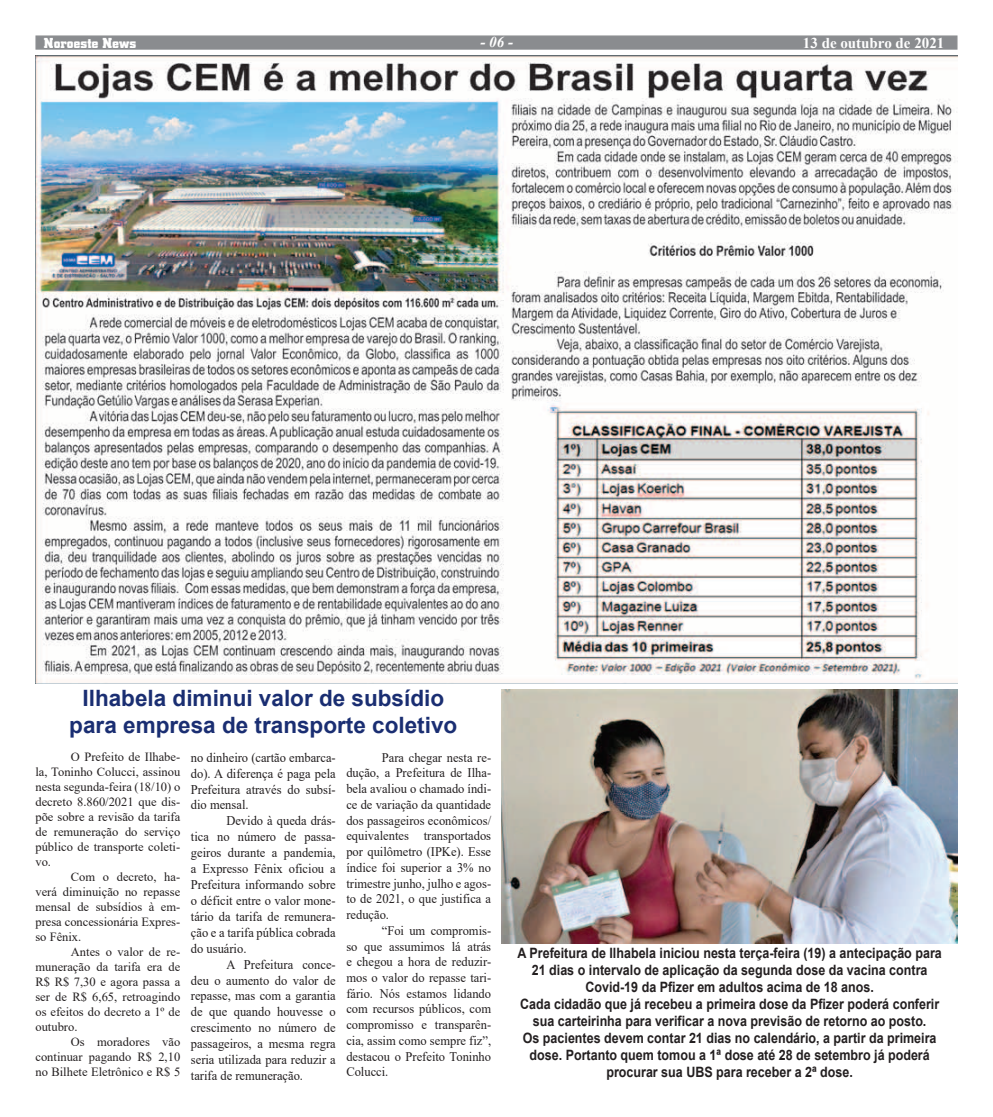
<style>
.page{position:relative;width:993px;height:1117px;background:#fff}
.page>*{position:absolute;margin:0;border:0;box-sizing:border-box;transform-origin:0 0}
.t1{font:700 22.5px/27px "Arial";color:#1a2e72;text-align:center}
.t2{font:700 15px "Times New Roman";color:#fff}
.t3{font:700 15px "City D";letter-spacing:.005em;color:#fff}
.t4{font:italic 700 15px "Times New Roman";color:#fff}
.t5{font:700 14.25px/17.1px "Arial";color:#231f20;text-align:center;scale:.88 1}
.t6{font:13.25px/15.9px "Times New Roman";color:#231f20;text-align:justify;scale:.94 1}
.t7{font:13.12px/15.8px "Times New Roman";color:#231f20;text-align:justify;scale:.95 1}
.t8{font:12.5px/15px "Times New Roman";color:#231f20;text-align:justify}
</style>
<div class="page">
<div style="left:35px;top:35px;width:922px;height:15px;background:#8a8c8f;border:1px solid #8a8c8f"></div>
<img style="left:501px;top:689px;width:456px;height:253px">
<img style="left:35px;top:55px;width:922px;height:628px">
<p class="t3" style="left:44px;top:35px;width:94px">Noroeste News</p>
<p class="t4" style="left:480px;top:31px;width:34px">- 06 -</p>
<p class="t2" style="left:802px;top:32px;width:143px">13 de outubro de 2021</p>
<h1 class="t1" style="left:69px;top:684px;width:389px">Ilhabela diminui valor de subsídio para empresa de transporte coletivo</h1>
<p class="t8" style="left:35px;top:749px;width:146px;text-indent:35px">O Prefeito de Ilhabe&shy;la, Toninho Colucci, assinou nesta segunda-feira (18/10) o decreto 8.860/2021 que dis&shy;põe sobre a revisão da tarifa de remuneração do serviço público de transporte coleti&shy;vo.</p>
<p class="t8" style="left:35px;top:869px;width:146px;text-indent:35px">Com o decreto, ha&shy;verá diminuição no repasse mensal de subsídios à em&shy;presa concessionária Expres&shy;so Fênix.</p>
<p class="t8" style="left:35px;top:944px;width:146px;text-indent:35px">Antes o valor de re&shy;muneração da tarifa era de R$ R$ 7,30 e agora passa a ser de R$ 6,65, retroagindo os efeitos do decreto a 1º de outubro.</p>
<p class="t8" style="left:35px;top:1034px;width:146px;text-indent:35px">Os moradores vão continuar pagando R$ 2,10 no Bilhete Eletrônico e R$ 5</p>
<p class="t6" style="left:191px;top:748px;width:155px">no dinheiro (cartão embarca&shy;do). A diferença é paga pela Prefeitura através do subsí&shy;dio mensal.</p>
<p class="t6" style="left:191px;top:812px;width:155px;text-indent:35px">Devido à queda drás&shy;tica no número de passa&shy;geiros durante a pandemia, a Expresso Fênix oficiou a Prefeitura informando sobre o déficit entre o valor mone&shy;tário da tarifa de remunera&shy;ção e a tarifa pública cobrada do usuário.</p>
<p class="t6" style="left:191px;top:955px;width:155px;text-indent:35px">A Prefeitura conce&shy;deu o aumento do valor de repasse, mas com a garantia de que quando houvesse o crescimento no número de passageiros, a mesma regra seria utilizada para reduzir a tarifa de remuneração.</p>
<p class="t7" style="left:346px;top:748px;width:154px;text-indent:35px">Para chegar nesta re&shy;dução, a Prefeitura de Ilha&shy;bela avaliou o chamado índi&shy;ce de variação da quantidade dos passageiros econômicos/ equivalentes transportados por quilômetro (IPKe). Esse índice foi superior a 3% no trimestre junho, julho e agos&shy;to de 2021, o que justifica a redução.</p>
<p class="t7" style="left:346px;top:921px;width:154px;text-indent:35px">“Foi um compromis&shy;so que assumimos lá atrás e chegou a hora de reduzir&shy;mos o valor do repasse tari&shy;fário. Nós estamos lidando com recursos públicos, com compromisso e transparên&shy;cia, assim como sempre fiz”, destacou o Prefeito Toninho Colucci.</p>
<p class="t5" style="left:517px;top:943px;width:483px">A Prefeitura de Ilhabela iniciou nesta terça-feira (19) a antecipação para 21 dias o intervalo de aplicação da segunda dose da vacina contra Covid-19 da Pfizer em adultos acima de 18 anos.<br>Cada cidadão que já recebeu a primeira dose da Pfizer poderá conferir sua carteirinha para verificar a nova previsão de retorno ao posto.<br>Os pacientes devem contar 21 dias no calendário, a partir da primeira dose. Portanto quem tomou a 1ª dose até 28 de setembro já poderá procurar sua UBS para receber a 2ª dose.</p>
</div>
